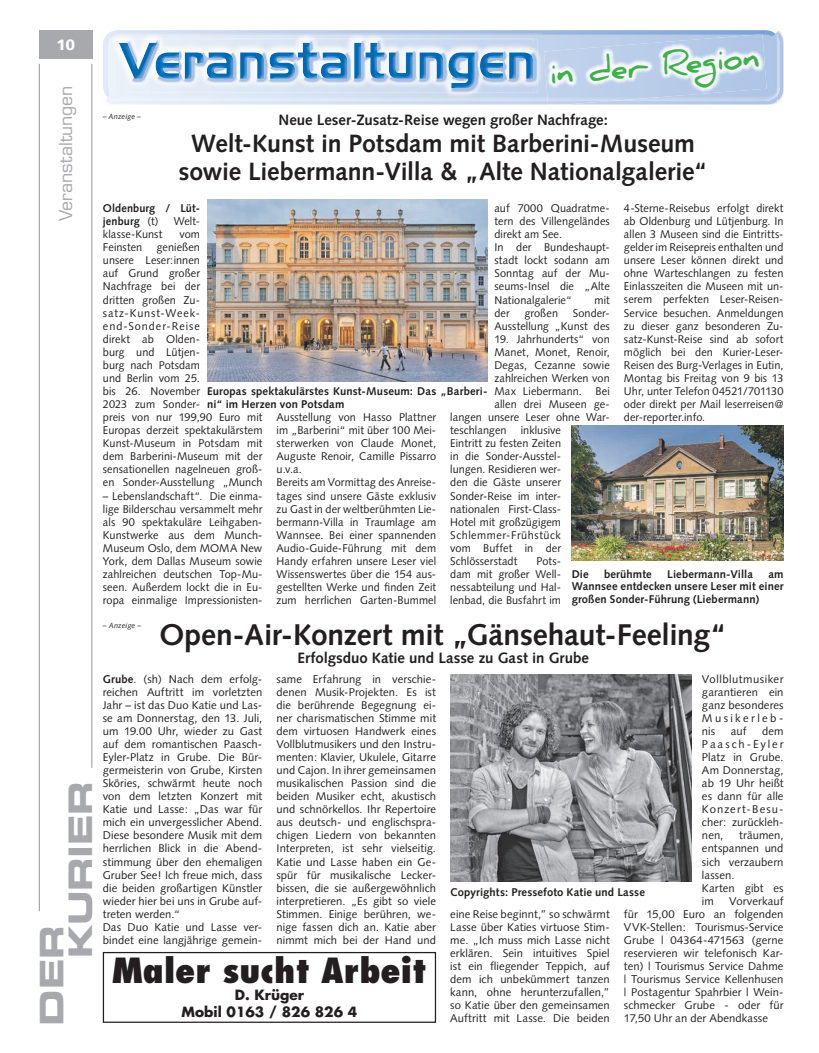
<style>
.page{position:relative;width:819px;height:1053px;background:#fff}
.page>*{position:absolute;margin:0;border:0;box-sizing:border-box;transform-origin:0 0}
.t1{font:800 condensed 33.75px "Futura Std";color:#231f20;scale:1.1 1}
.t2{font:32.5px/28.9px "Eurostile LT Std Bold Ex 2";letter-spacing:-.01em;color:#a8a9ad}
.t3{font:700 31.25px "Daniel";color:#40ae49}
.t4{font:700 30px "Syntax LT Std";letter-spacing:-.01em;color:#231f20}
.t5{font:700 25px/27.5px "Syntax LT Std";letter-spacing:-.005em;color:#231f20;text-align:center}
.t6{font:17.5px "Eurostile LT Std";letter-spacing:-.005em;color:#a8a9ad}
.t7{font:700 15px "Syntax LT Std";color:#231f20}
.t8{font:900 15px "Syntax LT Std";color:#fff}
.t9{font:700 13.75px/16.8px "Futura Std";color:#231f20;text-align:center}
.t10{font:11.25px/13px "Syntax";letter-spacing:.005em;color:#231f20;text-align:justify}
.t11{font:700 11.25px/12.5px "Syntax LT Std";letter-spacing:.01em;color:#231f20}
.t12{font:700 11.25px/13px "Syntax";letter-spacing:.01em;color:#231f20}
.t13{font:italic 7.5px "Syntax LT Std";letter-spacing:.015em;color:#231f20}
.s1{font-weight:400}
.s2{font-weight:700}
</style>
<div class="page">
<hr style="left:39px;top:64px;width:1px;height:847px;background:#939598">
<hr style="left:92px;top:64px;width:1px;height:703px;background:#939598">
<div style="left:39px;top:30px;width:53px;height:29px;background:#a8a9ad"></div>
<div style="left:103px;top:951px;width:333px;height:71px;border:1px solid #231f20"></div>
<img style="left:106px;top:31px;width:677px;height:74px">
<img style="left:778px;top:39px;width:2px;height:54px">
<img style="left:103px;top:40px;width:1px;height:50px">
<img style="left:104px;top:37px;width:1px;height:56px">
<img style="left:105px;top:30px;width:672px;height:71px">
<img style="left:109px;top:33px;width:434px;height:65px">
<img style="left:125px;top:39px;width:412px;height:54px">
<img style="left:125px;top:39px;width:408px;height:53px">
<img style="left:125px;top:43px;width:408px;height:45px">
<img style="left:547px;top:102px;width:63px;height:3px">
<img style="left:547px;top:101px;width:64px;height:1px">
<img style="left:544px;top:34px;width:222px;height:67px">
<img style="left:207px;top:199px;width:280px;height:182px">
<img style="left:450px;top:674px;width:241px;height:207px">
<img style="left:571px;top:425px;width:212px;height:135px">
<p class="t8" style="left:56px;top:36px;width:20px">10</p>
<p class="t6" style="left:55px;top:221px;width:137px;rotate:-90deg">Veranstaltungen</p>
<p class="t2" style="left:37px;top:958px;width:179px;text-indent:-67px;rotate:-90deg">DER<br>KURIER</p>
<p class="t3" style="left:548px;top:56px;width:212px;rotate:-5deg">in der Region</p>
<p class="t7" style="left:278px;top:111px;width:331px">Neue Leser-Zusatz-Reise wegen großer Nachfrage:</p>
<p class="t5" style="left:178px;top:130px;width:531px">Welt-Kunst in Potsdam mit Barberini-Museum sowie Liebermann-Villa &amp; „Alte Nationalgalerie“</p>
<p class="t10" style="left:494px;top:202px;width:117px;text-align:left">auf 7000 Quadratme&shy;tern des Villengeländes direkt am See.<br>In der Bundeshaupt&shy;stadt lockt sodann am<br>Sonntag auf der Mu&shy;seums-Insel die „Alte<br>Nationalgalerie“</p>
<p class="t13" style="left:103px;top:112px;width:40px">– Anzeige –</p>
<p class="t10" style="left:624px;top:202px;width:161px">4-Sterne-Reisebus erfolgt direkt ab Oldenburg und Lütjenburg. In allen 3 Museen sind die Eintritts&shy;gelder im Reisepreis enthalten und unsere Leser können direkt und ohne Warteschlangen zu festen Einlasszeiten die Museen mit un&shy;serem perfekten Leser-Reisen-Service besuchen. Anmeldungen zu dieser ganz besonderen Zu&shy;satz-Kunst-Reise sind ab sofort möglich bei den Kurier-Leser-Reisen des Burg-Verlages in Eutin, Montag bis Freitag von 9 bis 13<br>Uhr, unter Telefon 04521/701130 oder direkt per Mail leserreisen@ der-reporter.info.</p>
<p class="t12" style="left:103px;top:202px;width:99px">Oldenburg / Lüt&shy;jenburg <span class="s1">(t)</span></p>
<p class="t10" style="left:174px;top:215px;width:28px">Welt-</p>
<p class="t10" style="left:103px;top:228px;width:61px">klasse-Kunst</p>
<p class="t10" style="left:179px;top:228px;width:22px">vom</p>
<p class="t10" style="left:103px;top:241px;width:41px">Feinsten</p>
<p class="t10" style="left:103px;top:241px;width:161px;text-align:left;text-indent:54px">genießen<br>unsere Leser:innen<br>auf Grund großer<br>Nachfrage bei der<br>dritten großen Zu&shy;satz-Kunst-Week&shy;end-Sonder-Reise<br>direkt ab Olden-<br>burg und Lütjen-<br>burg nach Potsdam<br>und Berlin vom 25.<br>bis 26. November<br>2023 zum Sonder-<br>preis von nur 199,90 Euro mit<br>Europas derzeit spektakulärstem<br>Kunst-Museum in Potsdam mit dem Barberini-Museum mit der sensationellen nagelneuen groß&shy;en Sonder-Ausstellung „Munch</p>
<p class="t10" style="left:103px;top:489px;width:161px">– Lebenslandschaft“. Die einma&shy;lige Bilderschau versammelt mehr als 90 spektakuläre Leihgaben-Kunstwerke aus dem Munch-Museum Oslo, dem MOMA New York, dem Dallas Museum sowie zahlreichen deutschen Top-Mu&shy;seen. Außerdem lockt die in Eu&shy;ropa einmalige Impressionisten-</p>
<p class="t10" style="left:594px;top:293px;width:17px">mit</p>
<p class="t10" style="left:494px;top:306px;width:17px">der</p>
<p class="t10" style="left:524px;top:306px;width:35px">großen</p>
<p class="t10" style="left:494px;top:306px;width:117px;text-align:right">Sonder-<br>Ausstellung „Kunst des</p>
<p class="t10" style="left:494px;top:332px;width:117px">19. Jahrhunderts“ von</p>
<p class="t10" style="left:494px;top:345px;width:117px">Manet, Monet, Renoir,</p>
<p class="t10" style="left:494px;top:358px;width:117px">Degas, Cezanne sowie</p>
<p class="t10" style="left:494px;top:371px;width:117px">zahlreichen Werken von</p>
<p class="t10" style="left:494px;top:384px;width:117px">Max Liebermann. Bei</p>
<p class="t10" style="left:494px;top:397px;width:117px">allen drei Museen ge-</p>
<p class="t10" style="left:450px;top:411px;width:161px">langen unsere Leser ohne War-</p>
<p class="t10" style="left:450px;top:424px;width:58px">teschlangen</p>
<p class="t11" style="left:207px;top:385px;width:282px">Europas spektakulärstes Kunst-Museum: Das „Barberi&shy;ni“ im Herzen von Potsdam</p>
<p class="t10" style="left:276px;top:411px;width:161px;text-align:left">Ausstellung von Hasso Plattner im „Barberini“ mit über 100 Mei&shy;sterwerken von Claude Monet,<br>Auguste Renoir, Camille Pissarro u.v.a.<br>Bereits am Vormittag des Anreise&shy;tages sind unsere Gäste exklusiv zu Gast in der weltberühmten Lie&shy;bermann-Villa in Traumlage am<br>Wannsee. Bei einer spannenden<br>Audio-Guide-Führung mit dem<br>Handy erfahren unsere Leser viel<br>Wissenswertes über die 154 aus&shy;gestellten Werke und finden Zeit zum herrlichen Garten-Bummel</p>
<p class="t10" style="left:450px;top:424px;width:112px;text-indent:70px">inklusive Eintritt zu festen Zeiten in die Sonder-Ausstel&shy;lungen. Residieren wer&shy;den die Gäste unserer Sonder-Reise im inter&shy;nationalen First-Class-Hotel mit großzügigem Schlemmer-Frühstück vom Buffet in der Schlösserstadt</p>
<p class="t10" style="left:450px;top:554px;width:112px;text-indent:86px">Pots&shy;dam mit großer Well&shy;nessabteilung und Hal&shy;lenbad, die Busfahrt im</p>
<p class="t11" style="left:571px;top:567px;width:18px">Die</p>
<p class="t11" style="left:604px;top:567px;width:49px">berühmte</p>
<p class="t11" style="left:667px;top:567px;width:87px">Liebermann-Villa</p>
<p class="t11" style="left:571px;top:567px;width:213px;text-align:justify;text-indent:197px">am Wannsee entdecken unsere Leser mit einer großen Sonder-Führung (Liebermann)</p>
<p class="t13" style="left:103px;top:621px;width:40px">– Anzeige –</p>
<p class="t4" style="left:159px;top:617px;width:569px">Open-Air-Konzert mit „Gänsehaut-Feeling“</p>
<p class="t7" style="left:297px;top:649px;width:293px">Erfolgsduo Katie und Lasse zu Gast in Grube</p>
<p class="t10" style="left:103px;top:672px;width:161px;text-align:left"><span class="s2">Grube</span>. (sh) Nach dem erfolg&shy;reichen Auftritt im vorletzten<br>Jahr – ist das Duo Katie und Las&shy;se am Donnerstag, den 13. Juli, um 19.00 Uhr, wieder zu Gast auf dem romantischen Paasch-<br>Eyler-Platz in Grube. Die Bür&shy;germeisterin von Grube, Kirsten<br>Sköries, schwärmt heute noch von dem letzten Konzert mit<br>Katie und Lasse: „Das war für mich ein unvergesslicher Abend.<br>Diese besondere Musik mit dem herrlichen Blick in die Abend&shy;stimmung über den ehemaligen<br>Gruber See! Ich freue mich, dass die beiden großartigen Künstler wieder hier bei uns in Grube auf&shy;treten werden.“<br>Das Duo Katie und Lasse ver&shy;bindet eine langjährige gemein-</p>
<p class="t10" style="left:276px;top:672px;width:161px">same Erfahrung in verschie&shy;denen Musik-Projekten. Es ist die berührende Begegnung ei&shy;ner charismatischen Stimme mit dem virtuosen Handwerk eines Vollblutmusikers und den Instru&shy;menten: Klavier, Ukulele, Gitarre und Cajon. In ihrer gemeinsamen musikalischen Passion sind die beiden Musiker echt, akustisch und schnörkellos. Ihr Repertoire aus deutsch- und englischspra&shy;chigen Liedern von bekannten Interpreten, ist sehr vielseitig.<br>Katie und Lasse haben ein Ge&shy;spür für musikalische Lecker&shy;bissen, die sie außergewöhnlich interpretieren. „Es gibt so viele Stimmen. Einige berühren, we&shy;nige fassen dich an. Katie aber nimmt mich bei der Hand und</p>
<p class="t1" style="left:112px;top:949px;width:287px">Maler sucht Arbeit</p>
<p class="t9" style="left:181px;top:986px;width:177px">D. Krüger<br>Mobil 0163 / 826 826 4</p>
<p class="t10" style="left:702px;top:672px;width:83px">Vollblutmusiker garantieren ein ganz besonderes Musikerleb&shy;nis</p>
<p class="t10" style="left:730px;top:724px;width:17px">auf</p>
<p class="t10" style="left:702px;top:724px;width:83px;text-indent:60px">dem Paasch-Eyler Platz in Grube.<br>Am Donnerstag, ab 19 Uhr heißt es dann für alle Konzert-Besu&shy;cher: zurückleh&shy;nen,</p>
<p class="t10" style="left:702px;top:829px;width:83px;text-align:left;text-indent:37px">träumen, entspannen und sich verzaubern lassen.<br>Karten gibt es im</p>
<p class="t11" style="left:450px;top:885px;width:196px">Copyrights: Pressefoto Katie und Lasse</p>
<p class="t10" style="left:624px;top:894px;width:161px;text-indent:105px">Vorverkauf für 15,00 Euro an folgenden VVK-Stellen: Tourismus-Service Grube | 04364-471563 (gerne reservieren wir telefonisch Kar&shy;ten) | Tourismus Service Dahme | Tourismus Service Kellenhusen | Postagentur Spahrbier | Wein&shy;schmecker Grube - oder für 17,50 Uhr an der Abendkasse</p>
<p class="t10" style="left:450px;top:907px;width:161px">eine Reise beginnt,” so schwärmt Lasse über Katies virtuose Stim&shy;me. „Ich muss mich Lasse nicht erklären. Sein intuitives Spiel ist ein fliegender Teppich, auf dem ich unbekümmert tanzen kann, ohne herunterzufallen,” so Katie über den gemeinsamen Auftritt mit Lasse. Die beiden</p>
</div>
